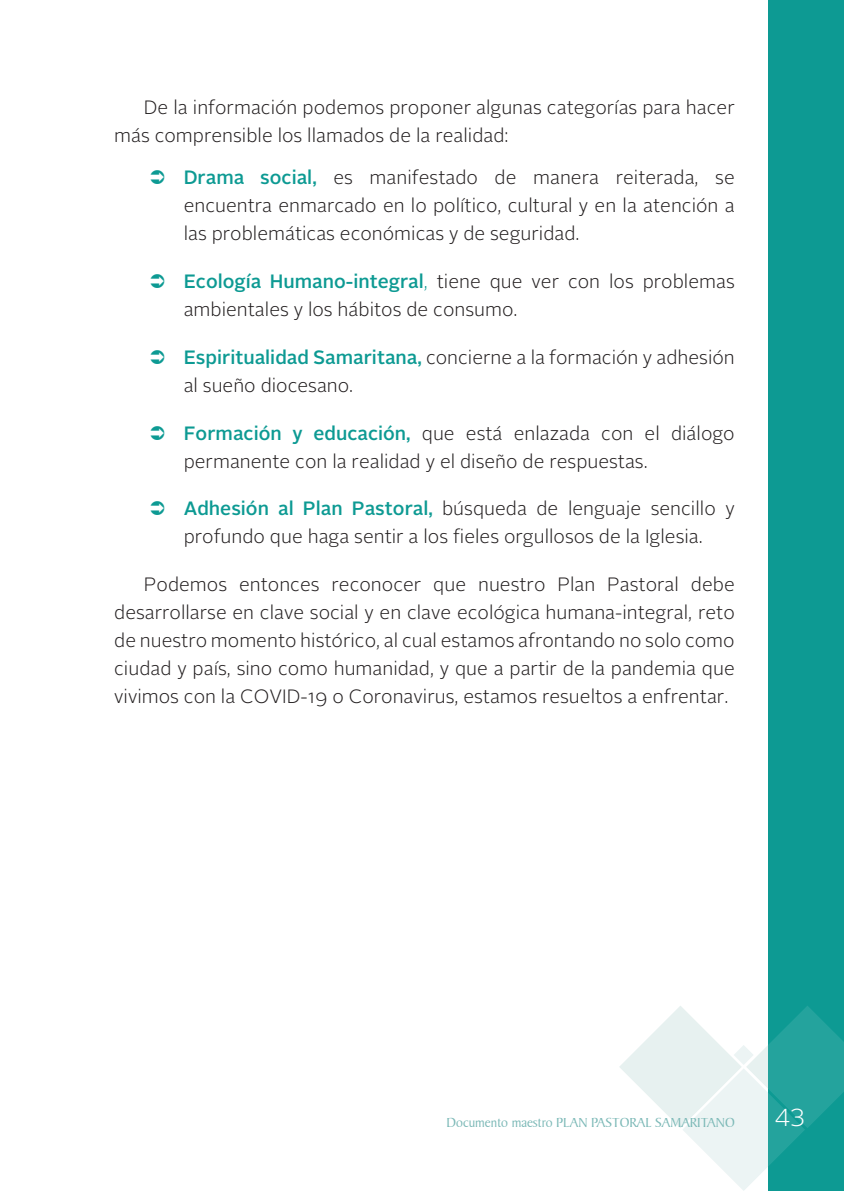
<style>
.page{position:relative;width:844px;height:1191px;background:#fff}
.page>*{position:absolute;margin:0;border:0;box-sizing:border-box;transform-origin:0 0}
.t1{font:300 24.5px "Alright Sans";color:#fff}
.TAB_2{font:300 19.25px/28px "Alright Sans";color:#231f20}
.CUERPO_DE_TEXTO{font:300 19.25px/28px "Alright Sans";color:#231f20}
.t2{font:14px "Baker Signet BT";color:#7cb9b7}
.s1{font-weight:500;color:#0d9a93}
.s2{color:#0d9a93}
</style>
<div class="page">
<div style="left:768px;top:0;width:75px;height:1191px;background:#0d9a93"></div>
<svg style="left:619px;top:1006px;width:224px;height:185px"></svg>
<p class="CUERPO_DE_TEXTO" style="left:114px;top:93px;width:622px;text-indent:30px">De la información podemos proponer algunas categorías para hacer más comprensible los llamados de la realidad:</p>
<p class="TAB_2" style="left:184px;top:163px;width:552px;text-align:justify"><span class="s1">Drama social,</span> es manifestado de manera reiterada, se encuentra enmarcado en lo político, cultural y en la atención a las problemáticas económicas y de seguridad.</p>
<p class="TAB_2" style="left:184px;top:267px;width:552px"><span class="s1">Ecología Humano-integral</span><span class="s2">,</span> tiene que ver con los problemas ambientales y los hábitos de consumo.</p>
<p class="TAB_2" style="left:184px;top:343px;width:552px"><span class="s1">Espiritualidad Samaritana,</span> concierne a la formación y adhesión al sueño diocesano.</p>
<p class="TAB_2" style="left:184px;top:419px;width:552px"><span class="s1">Formación y educación,</span> que está enlazada con el diálogo permanente con la realidad y el diseño de respuestas.</p>
<p class="TAB_2" style="left:184px;top:495px;width:552px"><span class="s1">Adhesión al Plan Pastoral,</span> búsqueda de lenguaje sencillo y profundo que haga sentir a los fieles orgullosos de la Iglesia.</p>
<p class="CUERPO_DE_TEXTO" style="left:114px;top:571px;width:622px;text-align:justify;text-indent:30px">Podemos entonces reconocer que nuestro Plan Pastoral debe desarrollarse en clave social y en clave ecológica humana-integral, reto de nuestro momento histórico, al cual estamos afrontando no solo como ciudad y país, sino como humanidad, y que a partir de la pandemia que vivimos con la COVID-19 o Coronavirus, estamos resueltos a enfrentar.</p>
<p class="t2" style="left:446px;top:1113px;width:289px">Documento maestro PLAN PASTORAL SAMARITANO</p>
<p class="t1" style="left:774px;top:1101px;width:32px">43</p>
</div>
